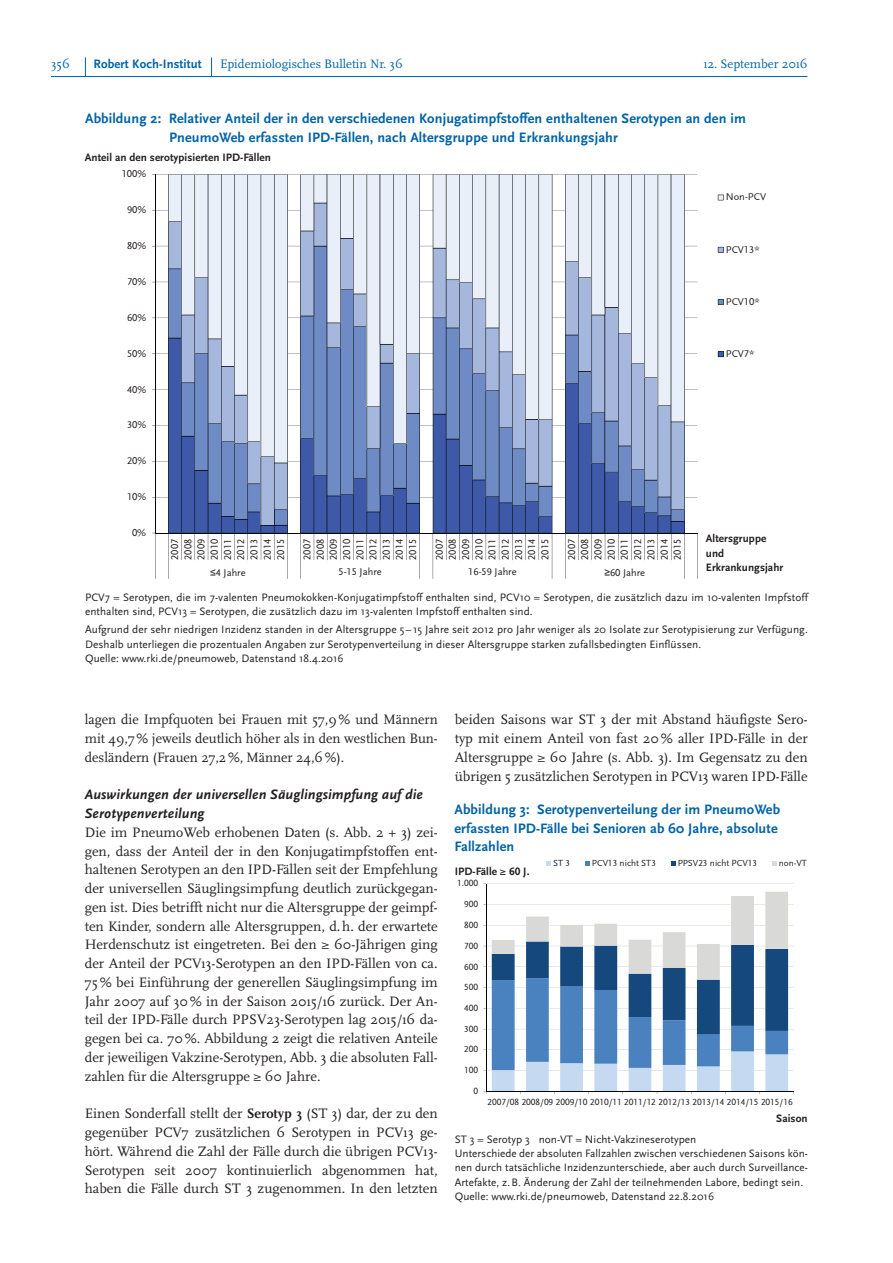
<style>
.page{position:relative;width:893px;height:1263px;background:#fff}
.page>*{position:absolute;margin:0;border:0;box-sizing:border-box;transform-origin:0 0}
.t1{font:14.25px/18.8px "Scala Pro";color:#231f20;text-align:justify}
.t2{font:700 14.25px/18.8px "Scala Sans Pro";letter-spacing:.01em;color:#0163a7}
.t3{font:italic 700 14.25px/18.8px "Scala Sans Pro";letter-spacing:.01em;color:#231f20}
.t4{font:12.75px "Scala Pro";color:#0163a7}
.t5{font:700 12.75px "Scala Sans Pro";letter-spacing:.01em;color:#0163a7}
.t6{font:11.25px/14.2px "Scala Sans Pro";letter-spacing:.005em;color:#231f20}
.t7{font:700 11.25px/14.2px "Scala Sans Pro";letter-spacing:.005em;color:#231f20}
.t8{font:10.5px/13.2px "Scala Sans LF";letter-spacing:-.01em;color:#231f20;text-align:justify}
.t9{font:10.35px "Scala Sans LF";letter-spacing:-.01em;color:#231f20}
.t10{font:9.3px "Scala Sans LF";color:#231f20}
.s1{font-family:"Arial"}
.s2{font-weight:700}
</style>
<div class="page">
<svg style="left:85px;top:57px;width:1px;height:19px"></svg>
<svg style="left:211px;top:57px;width:1px;height:19px"></svg>
<hr style="left:51px;top:76px;width:756px;height:1px;background:#0163a7">
<svg style="left:152px;top:174px;width:546px;height:405px"></svg>
<svg style="left:718px;top:195px;width:6px;height:5px"></svg>
<svg style="left:718px;top:247px;width:6px;height:6px"></svg>
<svg style="left:718px;top:299px;width:6px;height:6px"></svg>
<svg style="left:718px;top:351px;width:6px;height:6px"></svg>
<hr style="left:486px;top:1070px;width:308px;height:1px;background:#a6a6a5">
<hr style="left:486px;top:1050px;width:308px;height:1px;background:#a6a6a5">
<hr style="left:486px;top:1029px;width:308px;height:1px;background:#a6a6a5">
<hr style="left:486px;top:1008px;width:308px;height:1px;background:#a6a6a5">
<hr style="left:486px;top:987px;width:308px;height:1px;background:#a6a6a5">
<hr style="left:486px;top:967px;width:308px;height:1px;background:#a6a6a5">
<hr style="left:486px;top:946px;width:308px;height:1px;background:#a6a6a5">
<hr style="left:486px;top:925px;width:308px;height:1px;background:#a6a6a5">
<hr style="left:486px;top:904px;width:308px;height:1px;background:#a6a6a5">
<hr style="left:486px;top:884px;width:308px;height:1px;background:#a6a6a5">
<hr style="left:486px;top:884px;width:1px;height:207px;background:#040503">
<hr style="left:486px;top:1091px;width:308px;height:1px;background:#040503">
<svg style="left:483px;top:892px;width:305px;height:202px"></svg>
<svg style="left:546px;top:861px;width:5px;height:5px"></svg>
<svg style="left:585px;top:861px;width:5px;height:5px"></svg>
<svg style="left:671px;top:861px;width:4px;height:5px"></svg>
<svg style="left:772px;top:861px;width:5px;height:5px"></svg>
<p class="t4" style="left:51px;top:56px;width:20px">356</p>
<p class="t5" style="left:94px;top:56px;width:110px">Robert Koch-Institut</p>
<p class="t4" style="left:220px;top:56px;width:184px">Epidemiologisches Bulletin Nr. 36</p>
<p class="t4" style="left:704px;top:56px;width:105px">12. September 2016</p>
<p class="t2" style="left:169px;top:109px;width:578px;text-indent:-84px">Abbildung 2: Relativer Anteil der in den verschiedenen Konjugatimpfstoffen enthaltenen Serotypen an den im<br>PneumoWeb erfassten IPD-Fällen, nach Altersgruppe und Erkrankungsjahr</p>
<p class="t7" style="left:85px;top:151px;width:188px">Anteil an den serotypisierten IPD-Fällen</p>
<p class="t9" style="left:122px;top:168px;width:26px">100%</p>
<p class="t9" style="left:127px;top:204px;width:21px">90%</p>
<p class="t9" style="left:127px;top:240px;width:21px">80%</p>
<p class="t9" style="left:127px;top:276px;width:21px">70%</p>
<p class="t9" style="left:127px;top:312px;width:21px">60%</p>
<p class="t9" style="left:127px;top:348px;width:21px">50%</p>
<p class="t9" style="left:127px;top:384px;width:21px">40%</p>
<p class="t9" style="left:127px;top:419px;width:21px">30%</p>
<p class="t9" style="left:127px;top:455px;width:21px">20%</p>
<p class="t9" style="left:127px;top:491px;width:21px">10%</p>
<p class="t9" style="left:132px;top:527px;width:16px">0%</p>
<p class="t9" style="left:726px;top:191px;width:42px">Non-PCV</p>
<p class="t9" style="left:726px;top:244px;width:35px">PCV13*</p>
<p class="t9" style="left:726px;top:296px;width:35px">PCV10*</p>
<p class="t9" style="left:726px;top:348px;width:30px">PCV7*</p>
<p class="t8" style="left:168px;top:560px;width:22px;rotate:-90deg">2007<br>2008<br>2009<br>2010<br>2011<br>2012<br>2013<br>2014<br>2015</p>
<p class="t8" style="left:301px;top:560px;width:22px;rotate:-90deg">2007<br>2008<br>2009<br>2010<br>2011<br>2012<br>2013<br>2014<br>2015</p>
<p class="t8" style="left:433px;top:560px;width:22px;rotate:-90deg">2007<br>2008<br>2009<br>2010<br>2011<br>2012<br>2013<br>2014<br>2015</p>
<p class="t8" style="left:565px;top:560px;width:22px;rotate:-90deg">2007<br>2008<br>2009<br>2010<br>2011<br>2012<br>2013<br>2014<br>2015</p>
<p class="t9" style="left:210px;top:567px;width:37px"><span class="s1">≤</span>4 Jahre</p>
<p class="t9" style="left:339px;top:566px;width:45px">5-15 Jahre</p>
<p class="t9" style="left:468px;top:566px;width:50px">16-59 Jahre</p>
<p class="t9" style="left:604px;top:567px;width:42px"><span class="s1">≥</span>60 Jahre</p>
<p class="t7" style="left:706px;top:532px;width:79px">Altersgruppe und<br>Erkrankungsjahr</p>
<p class="t6" style="left:85px;top:590px;width:724px">PCV7 = Serotypen, die im 7-valenten Pneumokokken-Konjugatimpfstoff enthalten sind, PCV10 = Serotypen, die zusätzlich dazu im 10-valenten Impfstoff enthalten sind, PCV13 = Serotypen, die zusätzlich dazu im 13-valenten Impfstoff enthalten sind.</p>
<p class="t6" style="left:85px;top:622px;width:724px">Aufgrund der sehr niedrigen Inzidenz standen in der Altersgruppe 5 – 15 Jahre seit 2012 pro Jahr weniger als 20 Isolate zur Serotypisierung zur Verfügung.<br>Deshalb unterliegen die prozentualen Angaben zur Serotypenverteilung in dieser Altersgruppe starken zufallsbedingten Einflüssen.<br>Quelle: www.rki.de/pneumoweb, Datenstand 18.4.2016</p>
<p class="t1" style="left:85px;top:710px;width:354px">lagen die Impfquoten bei Frauen mit 57,9% und Männern mit 49,7% jeweils deutlich höher als in den westlichen Bun&shy;desländern (Frauen 27,2%, Männer 24,6%).</p>
<p class="t3" style="left:85px;top:785px;width:340px">Auswirkungen der universellen Säuglingsimpfung auf die<br>Serotypenverteilung</p>
<p class="t1" style="left:85px;top:823px;width:354px">Die im PneumoWeb erhobenen Daten (s. Abb. 2 + 3) zei&shy;gen, dass der Anteil der in den Konjugatimpfstoffen ent&shy;haltenen Serotypen an den IPD-Fällen seit der Empfehlung der universellen Säuglingsimpfung deutlich zurückgegan&shy;gen ist. Dies betrifft nicht nur die Altersgruppe der geimpf&shy;ten Kinder, sondern alle Altersgruppen, d.h. der erwartete Herdenschutz ist eingetreten. Bei den ≥ 60-Jährigen ging der Anteil der PCV13-Serotypen an den IPD-Fällen von ca.<br>75% bei Einführung der generellen Säuglingsimpfung im Jahr 2007 auf 30% in der Saison 2015/16 zurück. Der An&shy;teil der IPD-Fälle durch PPSV23-Serotypen lag 2015/16 da&shy;gegen bei ca. 70%. Abbildung 2 zeigt die relativen Anteile der jeweiligen Vakzine-Serotypen, Abb. 3 die absoluten Fall&shy;zahlen für die Altersgruppe ≥ 60 Jahre.</p>
<p class="t1" style="left:85px;top:1104px;width:354px">Einen Sonderfall stellt der <span class="s2">Serotyp 3</span> (ST 3) dar, der zu den gegenüber PCV7 zusätzlichen 6 Serotypen in PCV13 ge&shy;hört. Während die Zahl der Fälle durch die übrigen PCV13- Serotypen seit 2007 kontinuierlich abgenommen hat, haben die Fälle durch ST 3 zugenommen. In den letzten</p>
<p class="t1" style="left:455px;top:710px;width:354px">beiden Saisons war ST 3 der mit Abstand häufigste Sero&shy;typ mit einem Anteil von fast 20% aller IPD-Fälle in der Altersgruppe ≥ 60 Jahre (s. Abb. 3). Im Gegensatz zu den übrigen 5 zusätzlichen Serotypen in PCV13 waren IPD-Fälle</p>
<p class="t2" style="left:454px;top:800px;width:327px">Abbildung 3: Serotypenverteilung der im PneumoWeb erfassten IPD-Fälle bei Senioren ab 60 Jahre, absolute<br>Fallzahlen</p>
<p class="t7" style="left:455px;top:865px;width:76px">IPD-Fälle ≥ 60 J.</p>
<p class="t10" style="left:457px;top:878px;width:22px">1.000</p>
<p class="t10" style="left:464px;top:899px;width:15px">900</p>
<p class="t10" style="left:464px;top:920px;width:15px">800</p>
<p class="t10" style="left:464px;top:941px;width:15px">700</p>
<p class="t10" style="left:464px;top:961px;width:15px">600</p>
<p class="t10" style="left:464px;top:982px;width:15px">500</p>
<p class="t10" style="left:464px;top:1003px;width:15px">400</p>
<p class="t10" style="left:464px;top:1023px;width:15px">300</p>
<p class="t10" style="left:464px;top:1044px;width:15px">200</p>
<p class="t10" style="left:464px;top:1065px;width:15px">100</p>
<p class="t10" style="left:474px;top:1086px;width:6px">0</p>
<p class="t10" style="left:553px;top:858px;width:19px">ST 3</p>
<p class="t10" style="left:592px;top:858px;width:66px">PCV13 nicht ST3</p>
<p class="t10" style="left:678px;top:858px;width:81px">PPSV23 nicht PCV13</p>
<p class="t10" style="left:779px;top:858px;width:30px">non-VT</p>
<p class="t10" style="left:487px;top:1097px;width:307px">2007/08 2008/09 2009/10 2010/11 2011/12 2012/13 2013/14 2014/15 2015/16</p>
<p class="t7" style="left:776px;top:1111px;width:33px">Saison</p>
<p class="t6" style="left:455px;top:1132px;width:355px">ST 3 = Serotyp 3 non-VT = Nicht-Vakzineserotypen<br>Unterschiede der absoluten Fallzahlen zwischen verschiedenen Saisons kön&shy;nen durch tatsächliche Inzidenzunterschiede, aber auch durch Surveillance-Artefakte, z.B. Änderung der Zahl der teilnehmenden Labore, bedingt sein.<br>Quelle: www.rki.de/pneumoweb, Datenstand 22.8.2016</p>
</div>
